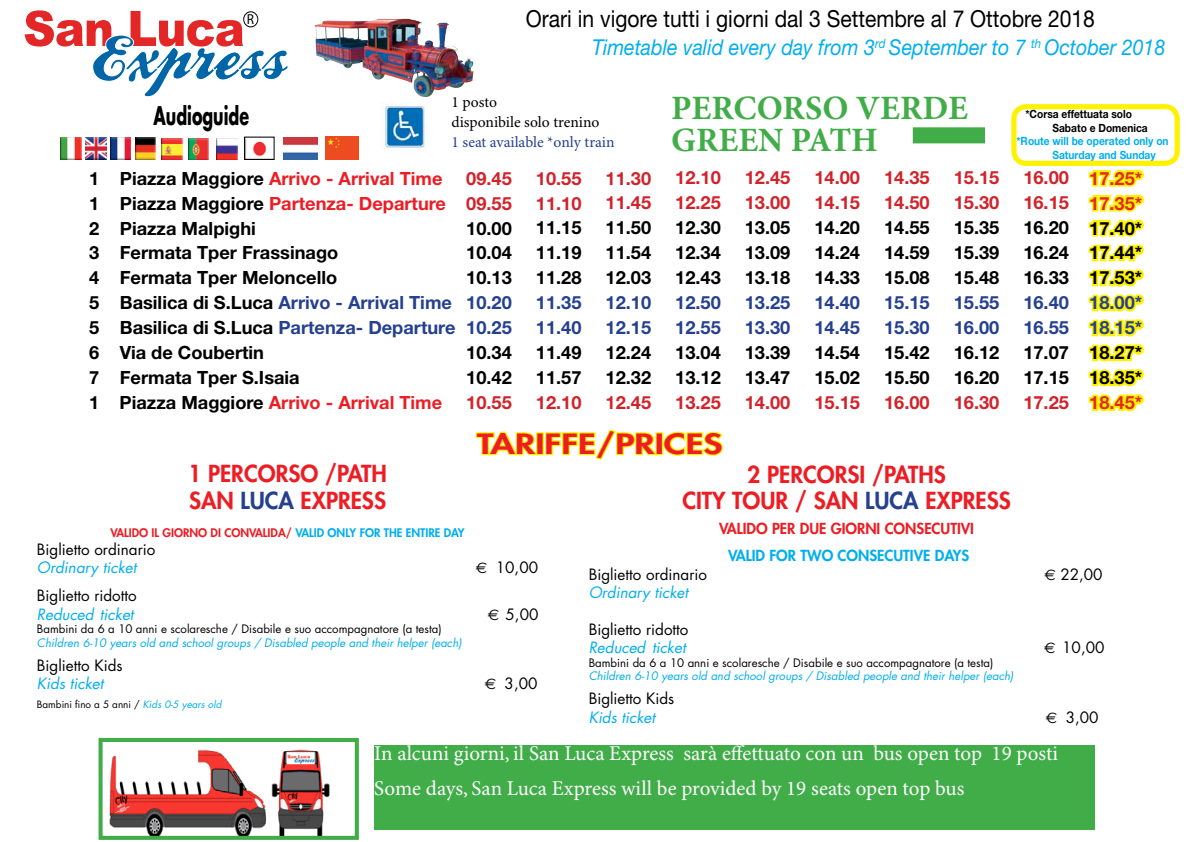
<style>
.page{position:relative;width:1191px;height:842px;background:#fff}
.page>*{position:absolute;margin:0;border:0;box-sizing:border-box;transform-origin:0 0}
.t1{font:700 34.1px/32.1px "Minion Pro";color:#41ad49}
.t2{font:800 27.2px "Futura";color:#ed1d24;scale:1.33 1}
.t3{font:700 25px "Futura";color:#000;scale:.63 1}
.t4{font:23.4px "Helvetica Neue";color:#000;scale:.9 1}
.t5{font:800 22.9px/27.4px "Futura";color:#ed1d24}
.t6{font:italic 21.9px "Helvetica Neue";color:#00aeef;scale:.9 1}
.t7{font:21px/34.5px "Minion Pro";color:#fff}
.t8{font:700 18.2px/24.9px "Helvetica Neue";color:#000}
.t9{font:700 18.2px/24.9px "Helvetica Neue";color:#d2232a}
.t10{font:700 18.2px/24.9px "Helvetica Neue";color:#25408f}
.t11{font:700 18.2px/24.9px "Helvetica Neue";color:#e32726}
.t12{font:15.6px/20px "Minion Pro";color:#000}
.t13{font:15.6px "Minion Pro";color:#25408f}
.t14{font:15.2px "Futura";color:#000}
.t15{font:italic 15.2px "Futura";color:#00aeef}
.t16{font:15.2px "Futura";color:#000001}
.t17{font:800 14.9px "Futura";color:#ed1d24}
.t18{font:800 14.9px "Futura";color:#00aeef}
.t19{font:14.5px "Myriad Pro";color:#000;scale:.94 1}
.t20{font:800 11.6px "Futura";color:#ed1d24}
.t21{font:italic 11.4px "Futura";color:#00aeef}
.t22{font:11.4px "Futura";color:#000}
.t23{font:700 11.3px/13.6px "Helvetica Neue";color:#00aeef;scale:.9 1}
.t24{font:700 11.3px/13.6px "Helvetica Neue";color:#000;scale:.9 1}
.t25{font:9.9px "Futura";color:#000}
.s1{color:#ed1d24}
.s2{color:#25408f}
.s3{color:#00aeef}
.s4{font-family:"Euro Sans"}
.s5{font-family:"Euro Sans";color:#000}
.s6{font-style:italic;color:#00aeef}
.s7{color:#fffffe}
</style>
<div class="page">
<svg style="left:475px;top:429px;width:248px;height:31px"></svg>
<svg style="left:25px;top:10px;width:264px;height:87px"></svg>
<div style="left:243px;top:12px;width:15px;height:15px;border:1px solid #000;border-radius:50%"></div>
<img style="left:314px;top:19px;width:160px;height:79px">
<img style="left:382px;top:102px;width:45px;height:47px">
<svg style="left:1088px;top:169px;width:57px;height:243px"></svg>
<img style="left:61px;top:138px;width:20px;height:22px">
<img style="left:85px;top:138px;width:21px;height:22px">
<img style="left:110px;top:138px;width:21px;height:22px">
<img style="left:135px;top:138px;width:21px;height:22px">
<img style="left:216px;top:138px;width:21px;height:22px">
<img style="left:161px;top:138px;width:21px;height:22px">
<img style="left:188px;top:138px;width:21px;height:22px">
<img style="left:246px;top:140px;width:21px;height:18px">
<div style="left:244px;top:137px;width:30px;height:23px;border:1px solid #000"></div>
<img style="left:283px;top:137px;width:34px;height:23px">
<img style="left:325px;top:137px;width:34px;height:22px">
<img style="left:109px;top:749px;width:221px;height:86px">
<div style="left:99px;top:738px;width:260px;height:102px;border:4px solid #41ad49"></div>
<div style="left:374px;top:745px;width:720px;height:85px;background:#41ad49"></div>
<div style="left:912px;top:127px;width:73px;height:16px;background:#41ad49"></div>
<div style="left:1011px;top:104px;width:168px;height:62px;border:5px solid #fff200;border-radius:12px"></div>
<p class="t19" style="left:247px;top:11px;width:9px">R</p>
<p class="t4" style="left:526px;top:5px;width:634px">Orari in vigore tutti i giorni dal 3 Settembre al 7 Ottobre 2018</p>
<p class="t6" style="left:592px;top:34px;width:638px">Timetable valid every day from 3<sup>rd</sup> September to 7 <sup>th</sup> October 2018</p>
<p class="t12" style="left:451px;top:92px;width:149px">1 posto<br>disponibile solo trenino</p>
<p class="t13" style="left:451px;top:132px;width:165px">1 seat available *only train</p>
<p class="t9" style="left:466px;top:165px;width:47px">09.45<br>09.55</p>
<p class="t8" style="left:466px;top:215px;width:47px;text-align:justify">10.00<br>10.04<br>10.13</p>
<p class="t10" style="left:466px;top:290px;width:47px">10.20<br>10.25</p>
<p class="t8" style="left:466px;top:340px;width:47px">10.34<br>10.42</p>
<p class="t9" style="left:466px;top:390px;width:47px">10.55</p>
<h3 class="t3" style="left:153px;top:99px;width:153px">Audioguide</h3>
<p class="t9" style="left:605px;top:165px;width:47px">11.30<br>11.45</p>
<p class="t8" style="left:605px;top:215px;width:47px;text-align:justify">11.50<br>11.54<br>12.03</p>
<p class="t10" style="left:605px;top:290px;width:47px">12.10<br>12.15</p>
<p class="t8" style="left:605px;top:340px;width:47px">12.24<br>12.32</p>
<p class="t9" style="left:605px;top:390px;width:47px">12.45</p>
<p class="t9" style="left:536px;top:165px;width:47px">10.55<br>11.10</p>
<p class="t8" style="left:536px;top:215px;width:47px;text-align:justify">11.15<br>11.19<br>11.28</p>
<p class="t10" style="left:536px;top:290px;width:47px">11.35<br>11.40</p>
<p class="t8" style="left:536px;top:340px;width:47px">11.49<br>11.57</p>
<p class="t9" style="left:536px;top:390px;width:47px">12.10</p>
<p class="t8" style="left:89px;top:165px;width:368px">1 Piazza Maggiore <span class="s1">Arrivo - Arrival Time<br></span>1 Piazza Maggiore <span class="s1">Partenza- Departure<br></span>2 Piazza Malpighi<br>3 Fermata Tper Frassinago<br>4 Fermata Tper Meloncello<br>5 Basilica di S.Luca <span class="s2">Arrivo - Arrival Time<br></span>5 Basilica di S.Luca <span class="s2">Partenza- Departure<br></span>6 Via de Coubertin<br>7 Fermata Tper S.Isaia<br>1 Piazza Maggiore <span class="s1">Arrivo - Arrival Time</span></p>
<h1 class="t1" style="left:671px;top:91px;width:298px">PERCORSO VERDE<br>GREEN PATH</h1>
<p class="t9" style="left:675px;top:165px;width:47px">12.10<br>12.25</p>
<p class="t8" style="left:675px;top:215px;width:47px;text-align:justify">12.30<br>12.34<br>12.43</p>
<p class="t10" style="left:675px;top:290px;width:47px">12.50<br>12.55</p>
<p class="t8" style="left:675px;top:340px;width:47px">13.04<br>13.12</p>
<p class="t9" style="left:675px;top:389px;width:47px">13.25</p>
<p class="t9" style="left:745px;top:165px;width:47px">12.45<br>13.00</p>
<p class="t8" style="left:745px;top:215px;width:47px;text-align:justify">13.05<br>13.09<br>13.18</p>
<p class="t10" style="left:745px;top:290px;width:47px">13.25<br>13.30</p>
<p class="t8" style="left:745px;top:340px;width:47px">13.39<br>13.47</p>
<p class="t9" style="left:745px;top:389px;width:47px">14.00</p>
<p class="t9" style="left:814px;top:165px;width:47px">14.00<br>14.15</p>
<p class="t8" style="left:814px;top:215px;width:47px;text-align:justify">14.20<br>14.24<br>14.33</p>
<p class="t10" style="left:814px;top:290px;width:47px">14.40<br>14.45</p>
<p class="t8" style="left:814px;top:339px;width:47px">14.54<br>15.02</p>
<p class="t9" style="left:814px;top:389px;width:47px">15.15</p>
<p class="t9" style="left:884px;top:165px;width:47px">14.35<br>14.50</p>
<p class="t8" style="left:884px;top:215px;width:47px;text-align:justify">14.55<br>14.59<br>15.08</p>
<p class="t10" style="left:884px;top:290px;width:47px">15.15<br>15.30</p>
<p class="t8" style="left:884px;top:339px;width:47px">15.42<br>15.50</p>
<p class="t9" style="left:884px;top:389px;width:47px">16.00</p>
<p class="t9" style="left:953px;top:165px;width:47px">15.15<br>15.30</p>
<p class="t8" style="left:953px;top:215px;width:47px;text-align:justify">15.35<br>15.39<br>15.48</p>
<p class="t10" style="left:953px;top:289px;width:47px">15.55<br>16.00</p>
<p class="t8" style="left:953px;top:339px;width:47px">16.12<br>16.20</p>
<p class="t9" style="left:953px;top:389px;width:47px">16.30</p>
<h2 class="t2" style="left:477px;top:427px;width:186px">TARIFFE/PRICES</h2>
<p class="t24" style="left:1052px;top:107px;width:107px;text-indent:-27px">*Corsa effettuata solo<br>Sabato e Domenica</p>
<p class="t23" style="left:1052px;top:134px;width:131px;text-indent:-36px">*Route will be operated only on<br>Saturday and Sunday</p>
<p class="t9" style="left:1023px;top:165px;width:47px">16.00<br>16.15</p>
<p class="t8" style="left:1023px;top:215px;width:47px;text-align:justify">16.20<br>16.24<br>16.33</p>
<p class="t10" style="left:1023px;top:289px;width:47px">16.40<br>16.55</p>
<p class="t8" style="left:1023px;top:339px;width:47px">17.07<br>17.15</p>
<p class="t9" style="left:1023px;top:389px;width:47px">17.25</p>
<p class="t11" style="left:1089px;top:165px;width:55px">17.25*<br>17.35*</p>
<p class="t8" style="left:1089px;top:215px;width:55px;text-align:justify">17.40* 17.44* 17.53*</p>
<p class="t10" style="left:1089px;top:290px;width:55px">18.00*<br>18.15*</p>
<p class="t8" style="left:1089px;top:340px;width:55px">18.27*<br>18.35*</p>
<p class="t11" style="left:1089px;top:390px;width:55px">18.45*</p>
<p class="t5" style="left:188px;top:460px;width:200px">1 PERCORSO /PATH<br>SAN <span class="s2">LUCA</span> EXPRESS</p>
<p class="t20" style="left:110px;top:525px;width:356px">VALIDO IL GIORNO DI CONVALIDA/ <span class="s3">VALID ONLY FOR THE ENTIRE DAY</span></p>
<p class="t14" style="left:37px;top:540px;width:120px">Biglietto ordinario</p>
<p class="t15" style="left:37px;top:558px;width:101px">Ordinary ticket</p>
<p class="t14" style="left:476px;top:558px;width:64px"><span class="s4">€</span> 10,00</p>
<p class="t14" style="left:37px;top:586px;width:101px">Biglietto ridotto</p>
<p class="t15" style="left:37px;top:604px;width:98px">Reduced ticket</p>
<p class="t14" style="left:488px;top:604px;width:52px"><span class="s4">€</span> 5,00</p>
<p class="t22" style="left:37px;top:622px;width:406px">Bambini da 6 a 10 anni e scolaresche / Disabile e suo accompagnatore (a testa)</p>
<p class="t21" style="left:37px;top:635px;width:426px">Children 6-10 years old and school groups / Disabled people and their helper (each)</p>
<p class="t14" style="left:37px;top:656px;width:87px">Biglietto Kids</p>
<p class="t15" style="left:37px;top:674px;width:68px">Kids ticket</p>
<p class="t16" style="left:485px;top:674px;width:54px"><span class="s5">€</span> 3,00</p>
<p class="t25" style="left:37px;top:697px;width:186px">Bambini fino a 5 anni / <span class="s6">Kids 0-5 years old</span></p>
<p class="t5" style="left:682px;top:462px;width:330px;line-height:25.5px;text-align:center">2 PERCORSI /PATHS<br>CITY TOUR / SAN <span class="s2">LUCA</span> EXPRESS</p>
<p class="t17" style="left:719px;top:519px;width:256px">VALIDO PER DUE GIORNI CONSECUTIVI</p>
<p class="t18" style="left:728px;top:546px;width:243px">VALID FOR TWO CONSECUTIVE DAYS</p>
<p class="t14" style="left:588px;top:564px;width:120px">Biglietto ordinario</p>
<p class="t14" style="left:1044px;top:564px;width:60px"><span class="s4">€</span> 22,00</p>
<p class="t15" style="left:588px;top:583px;width:101px">Ordinary ticket</p>
<p class="t14" style="left:588px;top:619px;width:101px">Biglietto ridotto</p>
<p class="t15" style="left:588px;top:638px;width:98px">Reduced ticket</p>
<p class="t14" style="left:1044px;top:638px;width:62px"><span class="s4">€</span> 10,00</p>
<p class="t22" style="left:588px;top:655px;width:406px">Bambini da 6 a 10 anni e scolaresche / Disabile e suo accompagnatore (a testa)</p>
<p class="t21" style="left:588px;top:669px;width:426px">Children 6-10 years old and school groups / Disabled people and their helper (each)</p>
<p class="t14" style="left:588px;top:689px;width:87px">Biglietto Kids</p>
<p class="t15" style="left:588px;top:707px;width:68px">Kids ticket</p>
<p class="t16" style="left:1045px;top:707px;width:54px"><span class="s5">€</span> 3,00</p>
<p class="t7" style="left:374px;top:737px;width:685px">In alcuni giorni<span class="s7">,</span> il San Luca Express sarà effettuato con un bus open top 19 posti<br>Some days, San Luca Express will be provided by 19 seats open top bus</p>
</div>
